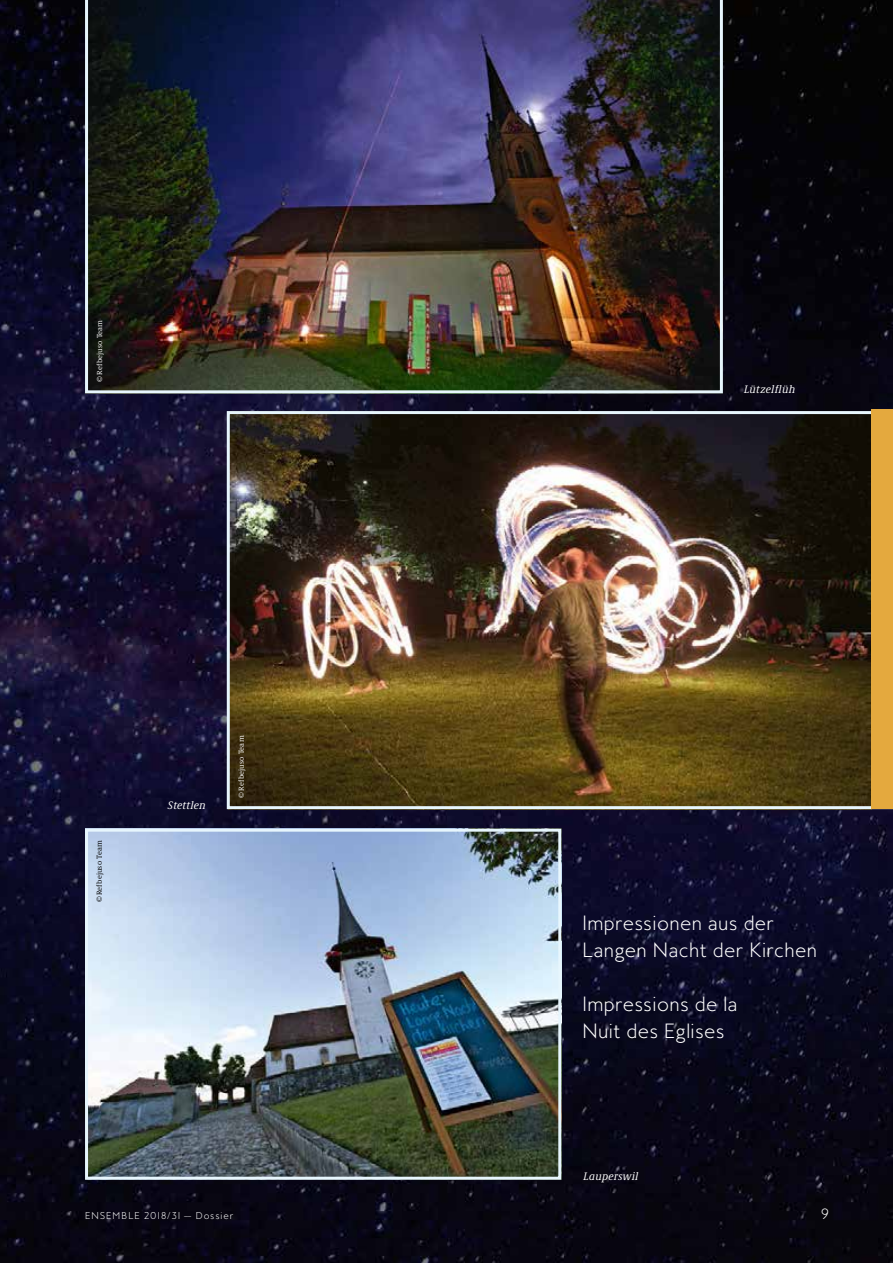
<style>
.page{position:relative;width:893px;height:1263px;background:#fff}
.page>*{position:absolute;margin:0;border:0;box-sizing:border-box;transform-origin:0 0}
.t1{font:300 18.75px/27px "MB Empire";letter-spacing:.02em;color:#fff}
.t2{font:300 13.5px "MB Empire";color:#fff}
.t3{font:italic 11.25px "Demos Next Pro";letter-spacing:.02em;color:#fff}
.t4{font:300 9px "MB Empire";letter-spacing:.11em;color:#fff}
.t5{font:7.5px "Demos Next Pro";letter-spacing:.02em;color:#fff}
.t6{font:7.5px "Demos Next Pro";letter-spacing:.02em;color:#000}
</style>
<div class="page">
<img style="left:0;top:0;width:893px;height:1263px">
<img style="left:89px;top:833px;width:468px;height:343px">
<div style="left:85px;top:829px;width:476px;height:351px;border:3px solid #e7f6fd"></div>
<img style="left:85px;top:0;width:638px;height:393px">
<img style="left:227px;top:411px;width:645px;height:398px">
<div style="left:872px;top:409px;width:21px;height:400px;background:#e4a93e"></div>
<p class="t5" style="left:95px;top:382px;width:64px;rotate:-90deg">© Refbejuso Team</p>
<p class="t6" style="left:94px;top:902px;width:64px;rotate:-90deg">© Refbejuso Team</p>
<p class="t3" style="left:168px;top:798px;width:39px">Stettlen</p>
<p class="t5" style="left:236px;top:798px;width:64px;rotate:-90deg">© Refbejuso Team</p>
<p class="t3" style="left:744px;top:381px;width:53px">Lützelflüh</p>
<p class="t1" style="left:583px;top:910px;width:236px">Impressionen aus der<br>Langen Nacht der Kirchen</p>
<p class="t1" style="left:583px;top:991px;width:156px">Impressions de la<br>Nuit des Eglises</p>
<p class="t3" style="left:584px;top:1169px;width:56px">Lauperswil</p>
<p class="t4" style="left:85px;top:1209px;width:150px">ENSEMBLE 2018/31 —– Dossier</p>
<p class="t2" style="left:821px;top:1205px;width:9px">9</p>
</div>
